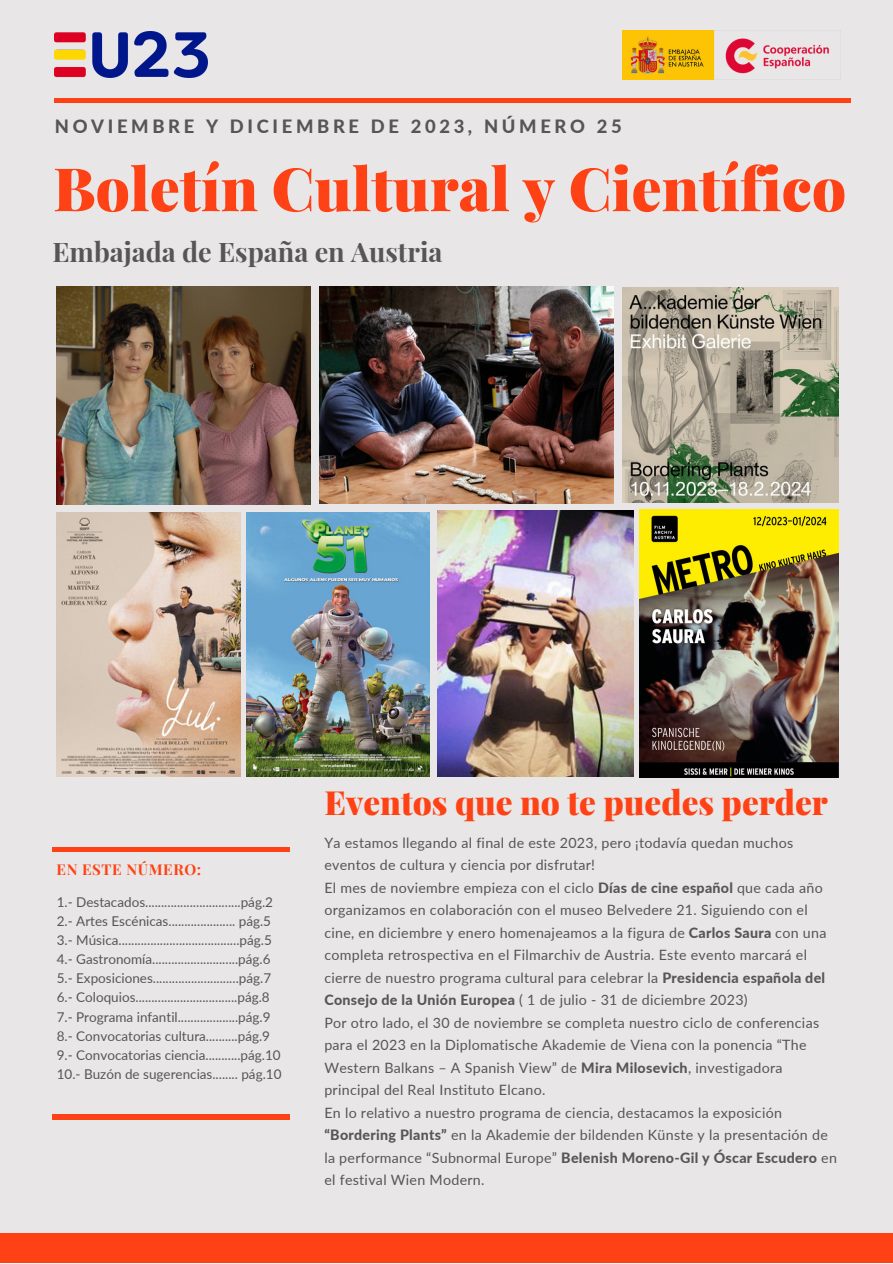
<style>
.page{position:relative;width:893px;height:1264px;background:#fff}
.page>*{position:absolute;margin:0;border:0;box-sizing:border-box;transform-origin:0 0}
.t1{font:900 60px "Playfair Display";color:#ff4215}
.t2{font:900 33.3px "Playfair Display";color:#ff4215}
.t3{font:700 27px "Playfair Display";color:#565656}
.t4{font:800 18.3px "Lato";letter-spacing:.2em;color:#565656}
.t5{font:700 15px "Playfair Display";letter-spacing:.04em;color:#ff4215}
.t6{font:14.25px/22.5px "Lato";letter-spacing:.02em;color:#565656}
.t7{font:13.5px "Lato";color:#565656}
.s1{font-weight:800}
</style>
<div class="page">
<div style="left:0;top:0;width:892px;height:1262px;background:#e8e6e6"></div>
<div style="left:0;top:1233px;width:892px;height:29px;background:#ff4215"></div>
<div style="left:54px;top:98px;width:796px;height:5px;background:#ff4215"></div>
<hr style="left:52px;top:847px;width:238px;height:4px;background:#ff4215">
<div style="left:52px;top:1114px;width:238px;height:6px;background:#ff4215"></div>
<img style="left:622px;top:30px;width:207px;height:50px">
<img style="left:55px;top:32px;width:153px;height:46px">
<img style="left:57px;top:286px;width:254px;height:218px">
<img style="left:57px;top:512px;width:183px;height:264px">
<img style="left:319px;top:286px;width:294px;height:217px">
<img style="left:246px;top:512px;width:183px;height:264px">
<img style="left:639px;top:510px;width:199px;height:267px">
<img style="left:438px;top:510px;width:195px;height:266px">
<img style="left:622px;top:288px;width:216px;height:214px">
<p class="t4" style="left:55px;top:115px;width:568px">NOVIEMBRE Y DICIEMBRE DE 2023, NÚMERO 25</p>
<p class="t1" style="left:53px;top:146px;width:794px">Boletín Cultural y Científico</p>
<p class="t3" style="left:52px;top:233px;width:391px">Embajada de España en Austria</p>
<p class="t5" style="left:57px;top:858px;width:146px">EN ESTE NÚMERO:</p>
<p class="t7" style="left:57px;top:893px;width:218px">1.- Destacados..............................pág.2</p>
<p class="t7" style="left:57px;top:912px;width:216px">2.- Artes Escénicas..................... pág.5</p>
<p class="t7" style="left:57px;top:931px;width:216px">3.- Música......................................pág.5</p>
<p class="t7" style="left:57px;top:950px;width:215px">4.- Gastronomía...........................pág.6</p>
<p class="t7" style="left:57px;top:970px;width:216px">5.- Exposiciones...........................pág.7</p>
<p class="t7" style="left:57px;top:989px;width:214px">6.- Coloquios................................pág.8</p>
<p class="t7" style="left:57px;top:1008px;width:215px">7.- Programa infantil...................pág.9</p>
<p class="t7" style="left:57px;top:1027px;width:215px">8.- Convocatorias cultura..........pág.9</p>
<p class="t7" style="left:57px;top:1046px;width:225px">9.- Convocatorias ciencia...........pág.10</p>
<p class="t7" style="left:57px;top:1065px;width:226px">10.- Buzón de sugerencias........ pág.10</p>
<p class="t2" style="left:324px;top:778px;width:505px">Eventos que no te puedes perder</p>
<p class="t6" style="left:324px;top:831px;width:470px">Ya estamos llegando al final de este 2023, pero ¡todavía quedan muchos eventos de cultura y ciencia por disfrutar!</p>
<p class="t6" style="left:324px;top:876px;width:503px">El mes de noviembre empieza con el ciclo <span class="s1">Días de cine español</span> que cada año organizamos en colaboración con el museo Belvedere 21. Siguiendo con el cine, en diciembre y enero homenajeamos a la figura de <span class="s1">Carlos Saura</span> con una completa retrospectiva en el Filmarchiv de Austria. Este evento marcará el cierre de nuestro programa cultural para celebrar la <span class="s1">Presidencia española del Consejo de la Unión Europea</span> ( 1 de julio - 31 de diciembre 2023)</p>
<p class="t6" style="left:324px;top:1011px;width:496px">Por otro lado, el 30 de noviembre se completa nuestro ciclo de conferencias para el 2023 en la Diplomatische Akademie de Viena con la ponencia “The Western Balkans – A Spanish View” de <span class="s1">Mira Milosevich</span>, investigadora principal del Real Instituto Elcano.</p>
<p class="t6" style="left:324px;top:1100px;width:514px">En lo relativo a nuestro programa de ciencia, destacamos la exposición <span class="s1">“Bordering Plants”</span> en la Akademie der bildenden Künste y la presentación de la performance “Subnormal Europe” <span class="s1">Belenish Moreno-Gil y Óscar Escudero</span> en el festival Wien Modern.</p>
</div>
